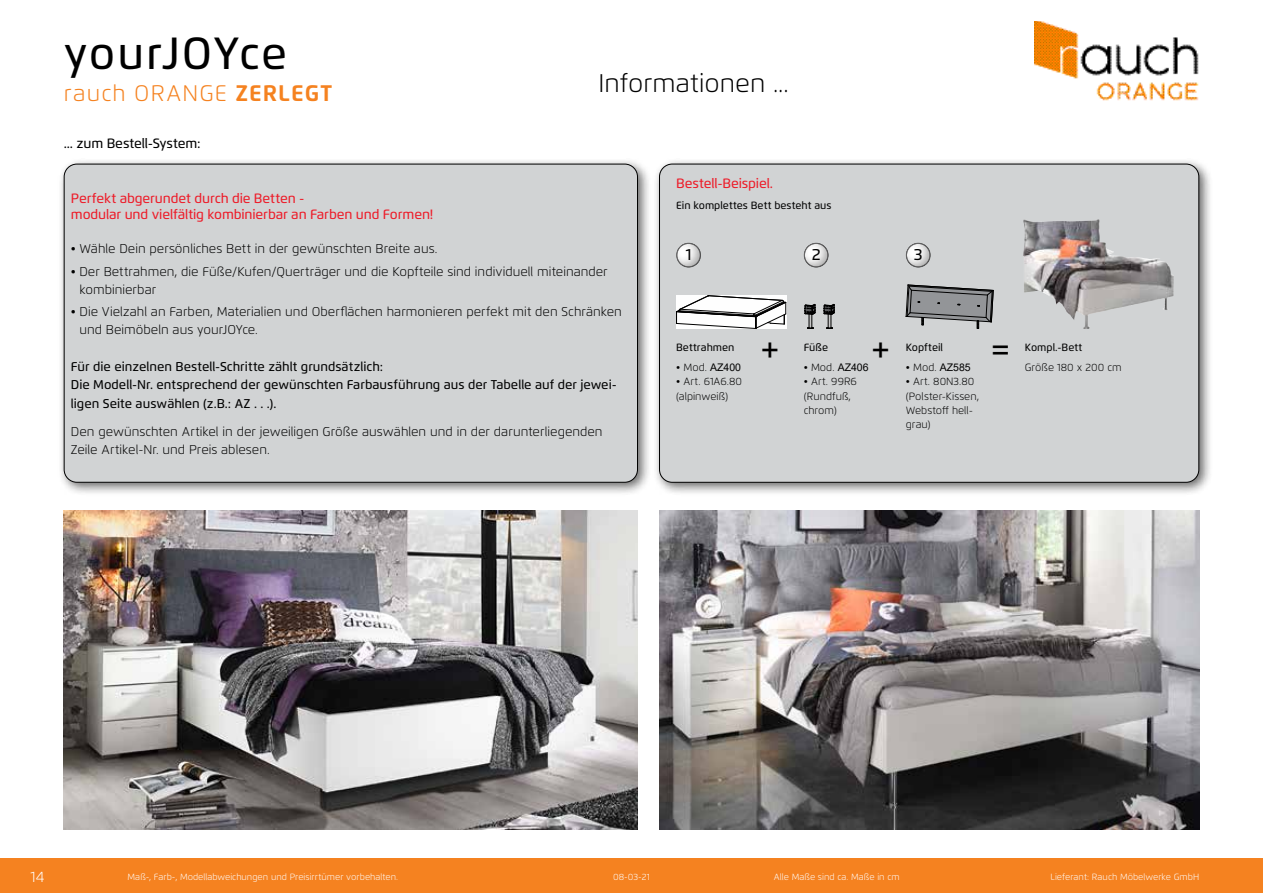
<style>
.page{position:relative;width:1263px;height:893px;background:#fff}
.page>*{position:absolute;margin:0;border:0;box-sizing:border-box;transform-origin:0 0}
.t1{font:500 45px "Flexo";letter-spacing:.035em;color:#000}
.t2{font:500 30.6px "Flexo";color:#000}
.t3{font:300 25.5px "Flexo";color:#000}
.t4{font:300 22.5px "Flexo";letter-spacing:.05em;color:#f58220}
.t5{font:500 16.05px "Flexo";color:#000}
.t6{font:300 15px "Flexo";color:#fff}
.t7{font:500 13.5px/16.2px "Flexo";letter-spacing:-.01em;color:#ed1c29}
.t8{font:500 13.5px "Flexo";letter-spacing:-.01em;color:#000}
.t9{font:300 12.75px/18px "Flexo";color:#000}
.t10{font:500 12.75px/18px "Flexo";color:#000}
.t11{font:300 10.5px/14.2px "Flexo";color:#000}
.t12{font:500 10.5px "Flexo";color:#000}
.t13{font:300 9px "Flexo";color:#fff}
.s1{font-weight:700}
.s2{font-family:"Arial";font-weight:400}
</style>
<div class="page">
<div style="left:0;top:859px;width:1263px;height:34px;background:#f58220"></div>
<img style="left:1035px;top:21px;width:164px;height:80px">
<div style="left:57px;top:157px;width:595px;height:340px;background:#000;opacity:.6"></div>
<div style="left:64px;top:164px;width:573px;height:318px;background:#d1d3d4;border-radius:13px"></div>
<div style="left:652px;top:157px;width:561px;height:340px;background:#000;opacity:.6"></div>
<div style="left:659px;top:164px;width:540px;height:318px;background:#d1d3d4;border-radius:13px"></div>
<img style="left:1023px;top:219px;width:151px;height:110px">
<img style="left:659px;top:510px;width:540px;height:319px">
<img style="left:64px;top:510px;width:574px;height:319px">
<div style="left:791px;top:232px;width:51px;height:38px;background:#000;opacity:.37"></div>
<div style="left:664px;top:232px;width:51px;height:38px;background:#000;opacity:.37"></div>
<div style="left:893px;top:232px;width:51px;height:38px;background:#000;opacity:.37"></div>
<svg style="left:906px;top:285px;width:88px;height:44px"></svg>
<svg style="left:804px;top:304px;width:12px;height:25px"></svg>
<svg style="left:824px;top:304px;width:11px;height:25px"></svg>
<svg style="left:676px;top:295px;width:110px;height:34px;background:#cecece"></svg>
<h1 class="t1" style="left:64px;top:26px;width:225px">yourJOYce</h1>
<h3 class="t4" style="left:64px;top:79px;width:270px">rauch ORANGE <span class="s1">ZERLEGT</span></h3>
<p class="t8" style="left:64px;top:135px;width:138px">... zum Bestell-System:</p>
<h3 class="t3" style="left:598px;top:67px;width:192px">Informationen ...</h3>
<p class="t7" style="left:676px;top:175px;width:98px">Bestell-Beispiel.</p>
<p class="t7" style="left:71px;top:190px;width:364px">Perfekt abgerundet durch die Betten -<br>modular und vielfältig kombinierbar an Farben und Formen!</p>
<p class="t9" style="left:71px;top:240px;width:368px">• Wähle Dein persönliches Bett in der gewünschten Breite aus.</p>
<p class="t9" style="left:79px;top:262px;width:530px;text-indent:-9px">• Der Bettrahmen, die Füße/Kufen/Querträger und die Kopfteile sind individuell miteinander kombinierbar</p>
<p class="t9" style="left:79px;top:302px;width:544px;text-indent:-9px">• Die Vielzahl an Farben, Materialien und Oberflächen harmonieren perfekt mit den Schränken und Beimöbeln aus yourJOYce.</p>
<p class="t10" style="left:71px;top:358px;width:547px">Für die einzelnen Bestell-Schritte zählt grundsätzlich:<br>Die Modell-Nr. entsprechend der gewünschten Farbausführung aus der Tabelle auf der jewei&shy;ligen Seite auswählen (z.B.: AZ . . .).</p>
<p class="t9" style="left:71px;top:423px;width:533px">Den gewünschten Artikel in der jeweiligen Größe auswählen und in der darunterliegenden<br>Zeile Artikel-Nr. und Preis ablesen.</p>
<p class="t12" style="left:676px;top:199px;width:157px">Ein komplettes Bett besteht aus</p>
<p class="t5" style="left:686px;top:245px;width:7px">1</p>
<p class="t5" style="left:812px;top:245px;width:10px">2</p>
<p class="t5" style="left:914px;top:245px;width:10px">3</p>
<h2 class="t2" style="left:761px;top:329px;width:19px">+</h2>
<h2 class="t2" style="left:872px;top:329px;width:19px">+</h2>
<h2 class="t2" style="left:991px;top:329px;width:21px">=</h2>
<p class="t12" style="left:1025px;top:341px;width:59px">Kompl.-Bett</p>
<p class="t12" style="left:906px;top:341px;width:39px">Kopfteil</p>
<p class="t12" style="left:676px;top:341px;width:60px">Bettrahmen</p>
<p class="t12" style="left:804px;top:341px;width:26px">Füße</p>
<p class="t11" style="left:676px;top:360px;width:66px">• Mod. <span class="s2">AZ400</span></p>
<p class="t11" style="left:676px;top:375px;width:67px">• Art. 61A6.80 (alpinweiß)</p>
<p class="t11" style="left:804px;top:360px;width:66px">• Mod. <span class="s2">AZ406</span></p>
<p class="t11" style="left:804px;top:375px;width:55px">• Art. 99R6 (Rundfuß, chrom)</p>
<p class="t11" style="left:906px;top:360px;width:66px">• Mod. <span class="s2">AZ585</span></p>
<p class="t11" style="left:906px;top:375px;width:75px">• Art. 80N3.80 (Polster-Kissen,<br>Webstoff hell&shy;grau)</p>
<p class="t11" style="left:1025px;top:360px;width:99px">Größe 180 x 200 cm</p>
<p class="t6" style="left:31px;top:867px;width:16px">14</p>
<p class="t13" style="left:613px;top:872px;width:38px">08-03-21</p>
<p class="t13" style="left:128px;top:872px;width:272px">Maß-, Farb-, Modellabweichungen und Preisirrtümer vorbehalten.</p>
<p class="t13" style="left:774px;top:872px;width:127px">Alle Maße sind ca. Maße in cm</p>
<p class="t13" style="left:1050px;top:872px;width:150px">Lieferant: Rauch Möbelwerke GmbH</p>
</div>
